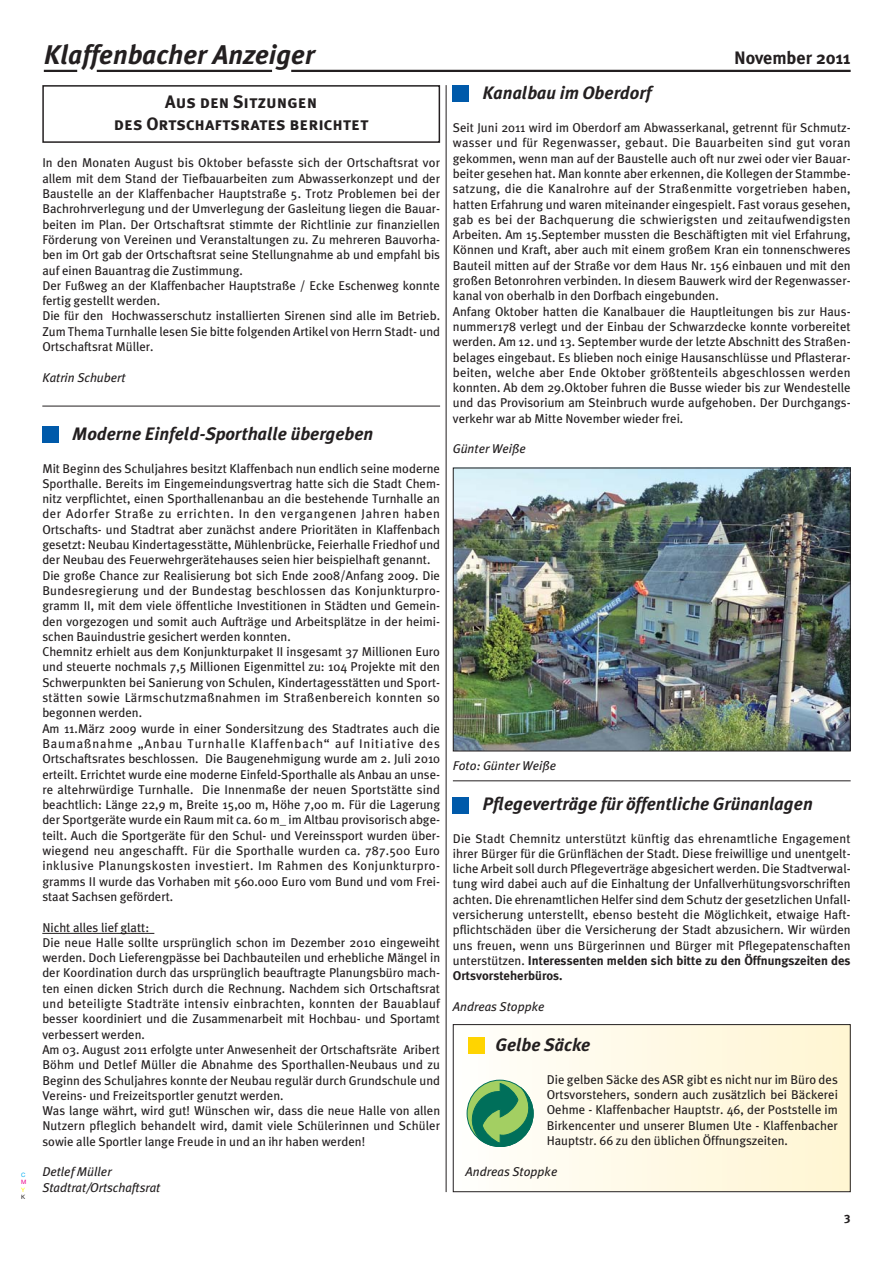
<style>
.page{position:relative;width:893px;height:1263px;background:#fff}
.page>*{position:absolute;margin:0;border:0;box-sizing:border-box;transform-origin:0 0}
.t1{font:italic 700 27px "Meta Plus";color:#231f20}
.t2{font:italic 700 18px "Meta Plus";color:#231f20}
.t3{font:18px/21.6px "Meta Plus Bold Caps";color:#231f20;text-align:center}
.t4{font:700 18px "Meta Plus";color:#231f20}
.t5{font:12.75px/15.3px "Meta Plus";color:#231f20}
.t6{font:italic 12.75px/15.3px "Meta Plus";color:#231f20}
.t7{font:700 12px "Meta Plus";color:#231f20}
.t8{font:6px "Helvetica Neue";color:#00adef}
.t9{font:6px "Helvetica Neue";color:#ec008c}
.t10{font:6px "Helvetica Neue";color:#fff200}
.t11{font:6px "Helvetica Neue";color:#231f20}
.s1{font-weight:700}
</style>
<div class="page">
<hr style="left:44px;top:70px;width:33px;height:2px;background:#231f20">
<hr style="left:97px;top:70px;width:175px;height:2px;background:#231f20">
<hr style="left:291px;top:70px;width:559px;height:2px;background:#231f20">
<hr style="left:445px;top:85px;width:1px;height:1107px;background:#231f20">
<div style="left:42px;top:85px;width:398px;height:58px;border:2px solid #231f20"></div>
<hr style="left:42px;top:933px;width:112px;height:1px;background:#231f20">
<hr style="left:42px;top:406px;width:398px;height:1px;background:#231f20">
<img style="left:455px;top:470px;width:393px;height:279px">
<div style="left:453px;top:468px;width:397px;height:283px;border:1px solid #231f20"></div>
<div style="left:453px;top:1025px;width:397px;height:167px;background:linear-gradient(to right,#fefefa,#fff5d2)"></div>
<div style="left:453px;top:1024px;width:397px;height:168px;border:1px solid #231f20"></div>
<svg style="left:465px;top:1083px;width:69px;height:64px"></svg>
<div style="left:468px;top:1038px;width:17px;height:16px;background:#ffd400"></div>
<div style="left:453px;top:797px;width:16px;height:16px;background:#005aaa"></div>
<div style="left:453px;top:85px;width:16px;height:16px;background:#005aaa"></div>
<div style="left:42px;top:426px;width:16px;height:16px;background:#005aaa"></div>
<hr style="left:453px;top:780px;width:397px;height:1px;background:#231f20">
<p class="t8" style="left:21px;top:1173px;width:6px">C</p>
<p class="t9" style="left:21px;top:1180px;width:7px">M</p>
<p class="t10" style="left:21px;top:1187px;width:5px">Y</p>
<p class="t11" style="left:21px;top:1195px;width:6px">K</p>
<h1 class="t1" style="left:44px;top:46px;width:272px">Klaffenbacher Anzeiger</h1>
<h2 class="t4" style="left:734px;top:49px;width:118px">November 2011</h2>
<h2 class="t3" style="left:114px;top:91px;width:256px">Aus den Sitzungen<br>des Ortschaftsrates berichtet</h2>
<p class="t5" style="left:42px;top:156px;width:399px">In den Monaten August bis Oktober befasste sich der Ortschaftsrat vor allem mit dem Stand der Tiefbauarbeiten zum Abwasserkonzept und der Baustelle an der Klaffenbacher Hauptstraße 5. Trotz Problemen bei der Bachrohrverlegung und der Umverlegung der Gasleitung liegen die Bauar&shy;beiten im Plan. Der Ortschaftsrat stimmte der Richtlinie zur finanziellen Förderung von Vereinen und Veranstaltungen zu. Zu mehreren Bauvorha&shy;ben im Ort gab der Ortschaftsrat seine Stellungnahme ab und empfahl bis auf einen Bauantrag die Zustimmung.<br>Der Fußweg an der Klaffenbacher Hauptstraße / Ecke Eschenweg konnte fertig gestellt werden.<br>Die für den Hochwasserschutz installierten Sirenen sind alle im Betrieb.<br>Zum Thema Turnhalle lesen Sie bitte folgenden Artikel von Herrn Stadt- und Ortschaftsrat Müller.</p>
<p class="t6" style="left:42px;top:370px;width:85px">Katrin Schubert</p>
<h2 class="t2" style="left:72px;top:427px;width:303px">Moderne Einfeld-Sporthalle übergeben</h2>
<p class="t5" style="left:42px;top:461px;width:399px">Mit Beginn des Schuljahres besitzt Klaffenbach nun endlich seine moderne Sporthalle. Bereits im Eingemeindungsvertrag hatte sich die Stadt Chem&shy;nitz verpflichtet, einen Sporthallenanbau an die bestehende Turnhalle an der Adorfer Straße zu errichten. In den vergangenen Jahren haben Ortschafts- und Stadtrat aber zunächst andere Prioritäten in Klaffenbach gesetzt: Neubau Kindertagesstätte, Mühlenbrücke, Feierhalle Friedhof und der Neubau des Feuerwehrgerätehauses seien hier beispielhaft genannt.<br>Die große Chance zur Realisierung bot sich Ende 2008/Anfang 2009. Die Bundesregierung und der Bundestag beschlossen das Konjunkturpro&shy;gramm II, mit dem viele öffentliche Investitionen in Städten und Gemein&shy;den vorgezogen und somit auch Aufträge und Arbeitsplätze in der heimi&shy;schen Bauindustrie gesichert werden konnten.<br>Chemnitz erhielt aus dem Konjunkturpaket II insgesamt 37 Millionen Euro und steuerte nochmals 7,5 Millionen Eigenmittel zu: 104 Projekte mit den Schwerpunkten bei Sanierung von Schulen, Kindertagesstätten und Sport&shy;stätten sowie Lärmschutzmaßnahmen im Straßenbereich konnten so begonnen werden.<br>Am 11.März 2009 wurde in einer Sondersitzung des Stadtrates auch die Baumaßnahme „Anbau Turnhalle Klaffenbach“ auf Initiative des Ortschaftsrates beschlossen. Die Baugenehmigung wurde am 2. Juli 2010 erteilt. Errichtet wurde eine moderne Einfeld-Sporthalle als Anbau an unse&shy;re altehrwürdige Turnhalle. Die Innenmaße der neuen Sportstätte sind beachtlich: Länge 22,9 m, Breite 15,00 m, Höhe 7,00 m. Für die Lagerung der Sportgeräte wurde ein Raum mit ca. 60 m_ im Altbau provisorisch abge&shy;teilt. Auch die Sportgeräte für den Schul- und Vereinssport wurden über&shy;wiegend neu angeschafft. Für die Sporthalle wurden ca. 787.500 Euro inklusive Planungskosten investiert. Im Rahmen des Konjunkturpro&shy;gramms II wurde das Vorhaben mit 560.000 Euro vom Bund und vom Frei&shy;staat Sachsen gefördert.</p>
<p class="t5" style="left:42px;top:920px;width:399px">Nicht alles lief glatt:<br>Die neue Halle sollte ursprünglich schon im Dezember 2010 eingeweiht werden. Doch Lieferengpässe bei Dachbauteilen und erhebliche Mängel in der Koordination durch das ursprünglich beauftragte Planungsbüro mach&shy;ten einen dicken Strich durch die Rechnung. Nachdem sich Ortschaftsrat und beteiligte Stadträte intensiv einbrachten, konnten der Bauablauf besser koordiniert und die Zusammenarbeit mit Hochbau- und Sportamt verbessert werden.<br>Am 03. August 2011 erfolgte unter Anwesenheit der Ortschaftsräte Aribert Böhm und Detlef Müller die Abnahme des Sporthallen-Neubaus und zu Beginn des Schuljahres konnte der Neubau regulär durch Grundschule und Vereins- und Freizeitsportler genutzt werden.<br>Was lange währt, wird gut! Wünschen wir, dass die neue Halle von allen Nutzern pfleglich behandelt wird, damit viele Schülerinnen und Schüler sowie alle Sportler lange Freude in und an ihr haben werden!</p>
<p class="t6" style="left:42px;top:1165px;width:120px">Detlef Müller<br>Stadtrat/Ortschaftsrat</p>
<h2 class="t2" style="left:482px;top:87px;width:170px">Kanalbau im Oberdorf</h2>
<p class="t5" style="left:453px;top:121px;width:399px">Seit Juni 2011 wird im Oberdorf am Abwasserkanal, getrennt für Schmutz&shy;wasser und für Regenwasser, gebaut. Die Bauarbeiten sind gut voran gekommen, wenn man auf der Baustelle auch oft nur zwei oder vier Bauar&shy;beiter gesehen hat. Man konnte aber erkennen, die Kollegen der Stammbe&shy;satzung, die die Kanalrohre auf der Straßenmitte vorgetrieben haben, hatten Erfahrung und waren miteinander eingespielt. Fast voraus gesehen, gab es bei der Bachquerung die schwierigsten und zeitaufwendigsten Arbeiten. Am 15.September mussten die Beschäftigten mit viel Erfahrung, Können und Kraft, aber auch mit einem großem Kran ein tonnenschweres Bauteil mitten auf der Straße vor dem Haus Nr. 156 einbauen und mit den großen Betonrohren verbinden. In diesem Bauwerk wird der Regenwasser&shy;kanal von oberhalb in den Dorfbach eingebunden.<br>Anfang Oktober hatten die Kanalbauer die Hauptleitungen bis zur Haus&shy;nummer178 verlegt und der Einbau der Schwarzdecke konnte vorbereitet werden. Am 12. und 13. September wurde der letzte Abschnitt des Straßen&shy;belages eingebaut. Es blieben noch einige Hausanschlüsse und Pflasterar&shy;beiten, welche aber Ende Oktober größtenteils abgeschlossen werden konnten. Ab dem 29.Oktober fuhren die Busse wieder bis zur Wendestelle und das Provisorium am Steinbruch wurde aufgehoben. Der Durchgangs&shy;verkehr war ab Mitte November wieder frei.</p>
<p class="t6" style="left:453px;top:442px;width:75px">Günter Weiße</p>
<p class="t6" style="left:453px;top:758px;width:105px">Foto: Günter Weiße</p>
<h2 class="t2" style="left:482px;top:797px;width:331px">Pflegeverträge für öffentliche Grünanlagen</h2>
<p class="t5" style="left:453px;top:831px;width:399px;text-align:justify">Die Stadt Chemnitz unterstützt künftig das ehrenamtliche Engagement ihrer Bürger für die Grünflächen der Stadt. Diese freiwillige und unentgelt&shy;liche Arbeit soll durch Pflegeverträge abgesichert werden. Die Stadtverwal&shy;tung wird dabei auch auf die Einhaltung der Unfallverhütungsvorschriften achten. Die ehrenamtlichen Helfer sind dem Schutz der gesetzlichen Unfall&shy;versicherung unterstellt, ebenso besteht die Möglichkeit, etwaige Haft&shy;pflichtschäden über die Versicherung der Stadt abzusichern. Wir würden uns freuen, wenn uns Bürgerinnen und Bürger mit Pflegepatenschaften unterstützen. <span class="s1">Interessenten melden sich bitte zu den Öffnungszeiten des Ortsvorsteherbüros.</span></p>
<p class="t6" style="left:453px;top:999px;width:93px">Andreas Stoppke</p>
<h2 class="t2" style="left:495px;top:1039px;width:97px">Gelbe Säcke</h2>
<p class="t5" style="left:546px;top:1072px;width:293px;text-align:justify">Die gelben Säcke des ASR gibt es nicht nur im Büro des Ortsvorstehers, sondern auch zusätzlich bei Bäckerei Oehme - Klaffenbacher Hauptstr. 46, der Poststelle im Birkencenter und unserer Blumen Ute - Klaffenbacher Hauptstr. 66 zu den üblichen Öffnungszeiten.</p>
<p class="t6" style="left:465px;top:1164px;width:93px">Andreas Stoppke</p>
<p class="t7" style="left:844px;top:1212px;width:8px">3</p>
</div>
